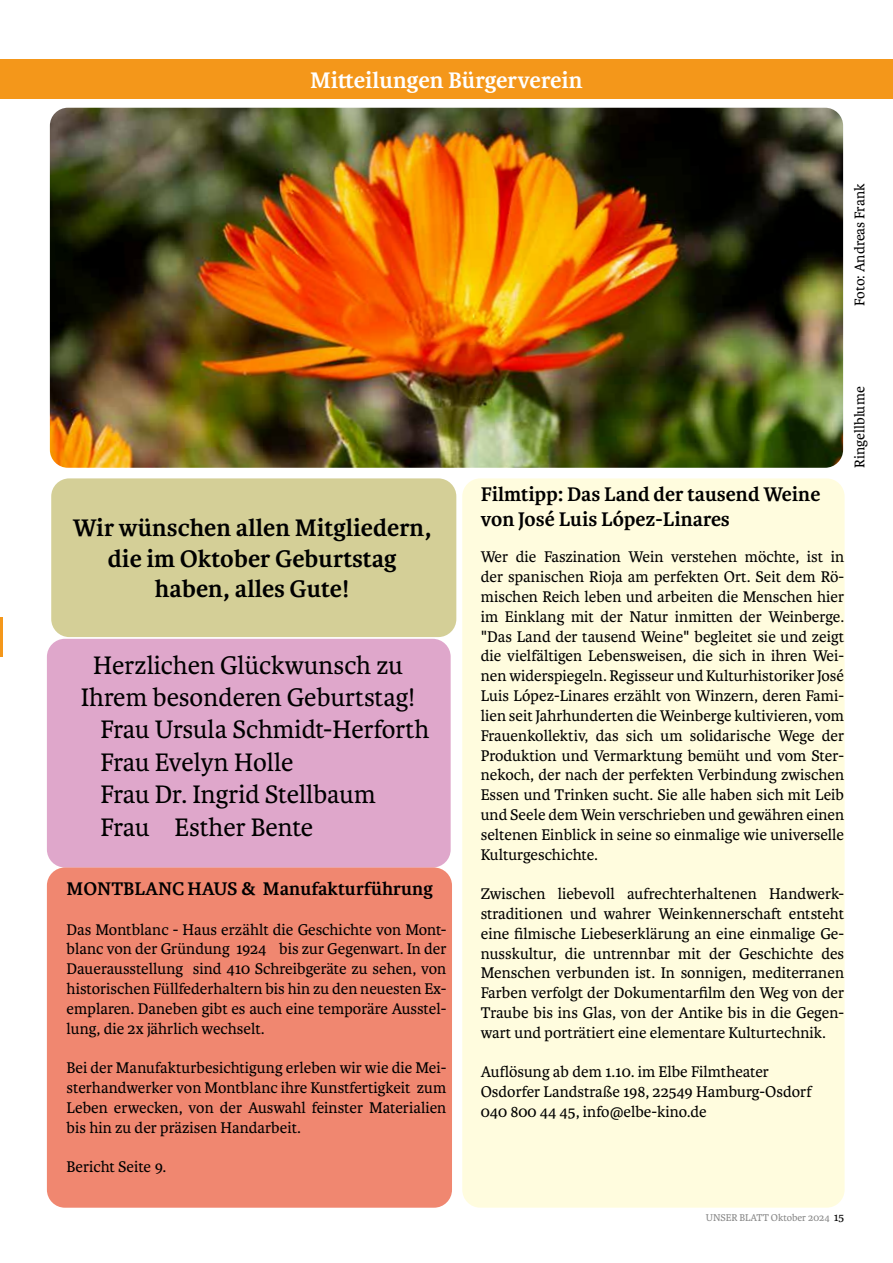
<style>
.page{position:relative;width:893px;height:1263px;background:#fff}
.page>*{position:absolute;margin:0;border:0;box-sizing:border-box;transform-origin:0 0}
.t1{font:27px "Karmina";color:#000}
.t2{font:700 25.5px/30.6px "Karmina";color:#000;text-align:center}
.t3{font:700 24px "Karmina";color:#fff}
.t4{font:700 21px/25.2px "Karmina";color:#000}
.t5{font:700 19.5px "Karmina";color:#000}
.t6{font:16.5px/19.8px "Karmina";color:#000;text-align:justify}
.t7{font:15px "Karmina";color:#000}
.t8{font:10.5px "Karmina";color:#878787}
.s1{font-size:12px;color:#000}
</style>
<div class="page">
<hr style="left:0;top:617px;width:2px;height:40px;background:#f4971a">
<div style="left:0;top:59px;width:893px;height:40px;background:#f4971a"></div>
<img style="left:50px;top:108px;width:793px;height:360px">
<div style="left:47px;top:639px;width:404px;height:228px;background:#dfa7cb;border-radius:18px"></div>
<div style="left:51px;top:478px;width:405px;height:159px;background:#d4cf97;border-radius:18px"></div>
<div style="left:462px;top:478px;width:383px;height:730px;background:#fffcde;border-radius:18px"></div>
<div style="left:47px;top:867px;width:405px;height:341px;background:#f08770;border-radius:18px"></div>
<h3 class="t3" style="left:310px;top:67px;width:274px">Mitteilungen Bürgerverein</h3>
<h2 class="t2" style="left:73px;top:513px;width:360px">Wir wünschen allen Mitgliedern, die im Oktober Geburtstag haben, alles Gute!</h2>
<h1 class="t1" style="left:93px;top:650px;width:311px">Herzlichen Glückwunsch zu</h1>
<h1 class="t1" style="left:81px;top:682px;width:336px">Ihrem besonderen Geburtstag!</h1>
<h1 class="t1" style="left:101px;top:714px;width:330px">Frau Ursula Schmidt-Herforth</h1>
<h1 class="t1" style="left:101px;top:747px;width:194px">Frau Evelyn Holle</h1>
<h1 class="t1" style="left:101px;top:779px;width:277px">Frau Dr. Ingrid Stellbaum</h1>
<h1 class="t1" style="left:101px;top:812px;width:214px">Frau Esther Bente</h1>
<p class="t5" style="left:67px;top:877px;width:368px">MONTBLANC HAUS &amp; Manufakturführung</p>
<p class="t6" style="left:67px;top:919px;width:381px">Das Montblanc - Haus erzählt die Geschichte von Mont&shy;blanc von der Gründung 1924 bis zur Gegenwart. In der Dauerausstellung sind 410 Schreibgeräte zu sehen, von historischen Füllfederhaltern bis hin zu den neuesten Ex&shy;emplaren. Daneben gibt es auch eine temporäre Ausstel&shy;lung, die 2x jährlich wechselt.</p>
<p class="t6" style="left:67px;top:1058px;width:381px">Bei der Manufakturbesichtigung erleben wir wie die Mei&shy;sterhandwerker von Montblanc ihre Kunstfertigkeit zum Leben erwecken, von der Auswahl feinster Materialien bis hin zu der präzisen Handarbeit.</p>
<p class="t6" style="left:67px;top:1157px;width:101px">Bericht Seite 9.</p>
<p class="t7" style="left:851px;top:306px;width:124px;rotate:-90deg">Foto: Andreas Frank</p>
<p class="t4" style="left:481px;top:482px;width:341px">Filmtipp: Das Land der tausend Weine von José Luis López-Linares</p>
<p class="t6" style="left:481px;top:547px;width:365px">Wer die Faszination Wein verstehen möchte, ist in der spanischen Rioja am perfekten Ort. Seit dem Rö&shy;mischen Reich leben und arbeiten die Menschen hier im Einklang mit der Natur inmitten der Weinberge. "Das Land der tausend Weine" begleitet sie und zeigt die vielfältigen Lebensweisen, die sich in ihren Wei&shy;nen widerspiegeln. Regisseur und Kulturhistoriker José Luis López-Linares erzählt von Winzern, deren Fami&shy;lien seit Jahrhunderten die Weinberge kultivieren, vom Frauenkollektiv, das sich um solidarische Wege der Produktion und Vermarktung bemüht und vom Ster&shy;nekoch, der nach der perfekten Verbindung zwischen Essen und Trinken sucht. Sie alle haben sich mit Leib und Seele dem Wein verschrieben und gewähren einen seltenen Einblick in seine so einmalige wie universelle Kulturgeschichte.</p>
<p class="t6" style="left:481px;top:884px;width:365px">Zwischen liebevoll aufrechterhaltenen Handwerk&shy;straditionen und wahrer Weinkennerschaft entsteht eine filmische Liebeserklärung an eine einmalige Ge&shy;nusskultur, die untrennbar mit der Geschichte des Menschen verbunden ist. In sonnigen, mediterranen Farben verfolgt der Dokumentarfilm den Weg von der Traube bis ins Glas, von der Antike bis in die Gegen&shy;wart und porträtiert eine elementare Kulturtechnik.</p>
<p class="t6" style="left:481px;top:1062px;width:333px;text-align:left">Auflösung ab dem 1.10. im Elbe Filmtheater<br>Osdorfer Landstraße 198, 22549 Hamburg-Osdorf<br>040 800 44 45, info@elbe-kino.de</p>
<p class="t7" style="left:851px;top:468px;width:83px;rotate:-90deg">Ringellblume</p>
<p class="t8" style="left:706px;top:1212px;width:140px">UNSER BLATT Oktober 2024 <span class="s1">15</span></p>
</div>
